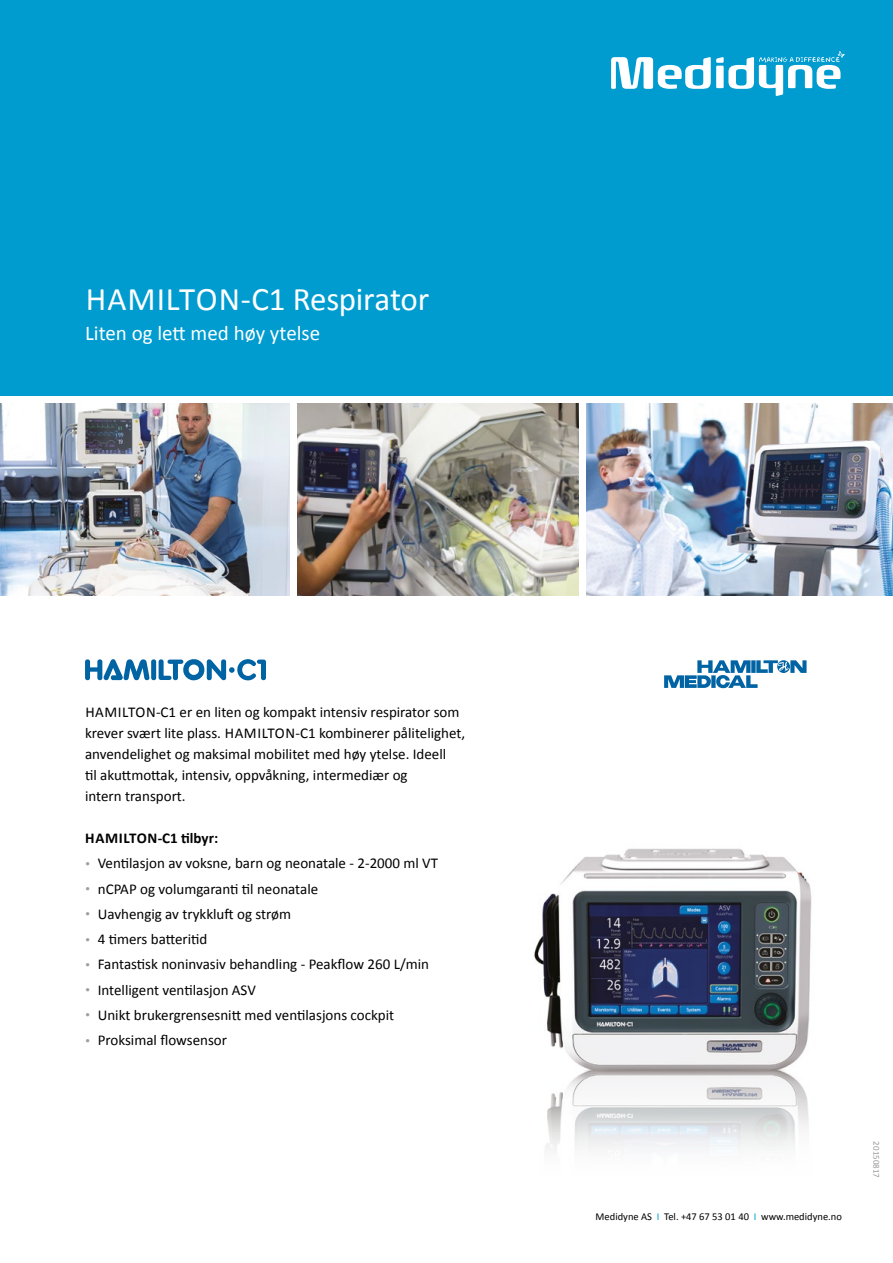
<style>
.page{position:relative;width:893px;height:1263px;background:#fff}
.page>*{position:absolute;margin:0;border:0;box-sizing:border-box;transform-origin:0 0}
.t1{font:33px "Calibri";letter-spacing:-.01em;color:#fff}
.t2{font:21px "Calibri";color:#fff}
.t3{font:15px/21px "Calibri";color:#000}
.t4{font:700 15px "Calibri";letter-spacing:.01em;color:#000}
.t5{font:10.5px "Calibri";color:#000}
.t6{font:9px "Calibri";color:#9d9d9c}
.s1{font-size:10.5px;color:#9d9d9c}
.s2{color:#009cd0}
</style>
<div class="page">
<div style="left:0;top:0;width:893px;height:395px;background:#009cd0"></div>
<svg style="left:611px;top:51px;width:234px;height:45px"></svg>
<svg style="left:664px;top:660px;width:142px;height:28px"></svg>
<img style="left:0;top:404px;width:289px;height:191px">
<img style="left:587px;top:404px;width:306px;height:191px">
<img style="left:298px;top:404px;width:280px;height:191px">
<img style="left:534px;top:848px;width:278px;height:302px">
<svg style="left:85px;top:659px;width:64px;height:21px"></svg>
<div style="left:151px;top:659px;width:5px;height:21px;background:#0063a3;border-radius:2px"></div>
<svg style="left:159px;top:659px;width:107px;height:21px"></svg>
<h1 class="t1" style="left:86px;top:278px;width:345px">HAMILTON-C1 Respirator</h1>
<h2 class="t2" style="left:85px;top:319px;width:237px">Liten og lett med høy ytelse</h2>
<p class="t3" style="left:85px;top:702px;width:382px">HAMILTON-C1 er en liten og kompakt intensiv respirator som krever svært lite plass. HAMILTON-C1 kombinerer pålitelighet, anvendelighet og maksimal mobilitet med høy ytelse. Ideell<br>til akuttmottak, intensiv, oppvåkning, intermediær og<br>intern transport.</p>
<p class="t4" style="left:85px;top:829px;width:134px">HAMILTON-C1 tilbyr:</p>
<p class="t3" style="left:85px;top:853px;width:355px"><span class="s1">•</span> Ventilasjon av voksne, barn og neonatale - 2-2000 ml VT</p>
<p class="t3" style="left:85px;top:878px;width:235px"><span class="s1">•</span> nCPAP og volumgaranti til neonatale</p>
<p class="t3" style="left:85px;top:903px;width:208px"><span class="s1">•</span> Uavhengig av trykkluft og strøm</p>
<p class="t3" style="left:85px;top:929px;width:124px"><span class="s1">•</span> 4 timers batteritid</p>
<p class="t3" style="left:85px;top:954px;width:346px"><span class="s1">•</span> Fantastisk noninvasiv behandling - Peakflow 260 L/min</p>
<p class="t3" style="left:85px;top:979px;width:172px"><span class="s1">•</span> Intelligent ventilasjon ASV</p>
<p class="t3" style="left:85px;top:1004px;width:311px"><span class="s1">•</span> Unikt brukergrensesnitt med ventilasjons cockpit</p>
<p class="t3" style="left:85px;top:1030px;width:143px"><span class="s1">•</span> Proksimal flowsensor</p>
<p class="t5" style="left:596px;top:1210px;width:248px">Medidyne AS <span class="s2">I</span> Tel. +47 67 53 01 40 <span class="s2">I</span> www.medidyne.no</p>
<p class="t6" style="left:882px;top:1141px;width:38px;rotate:90deg">20150817</p>
</div>
